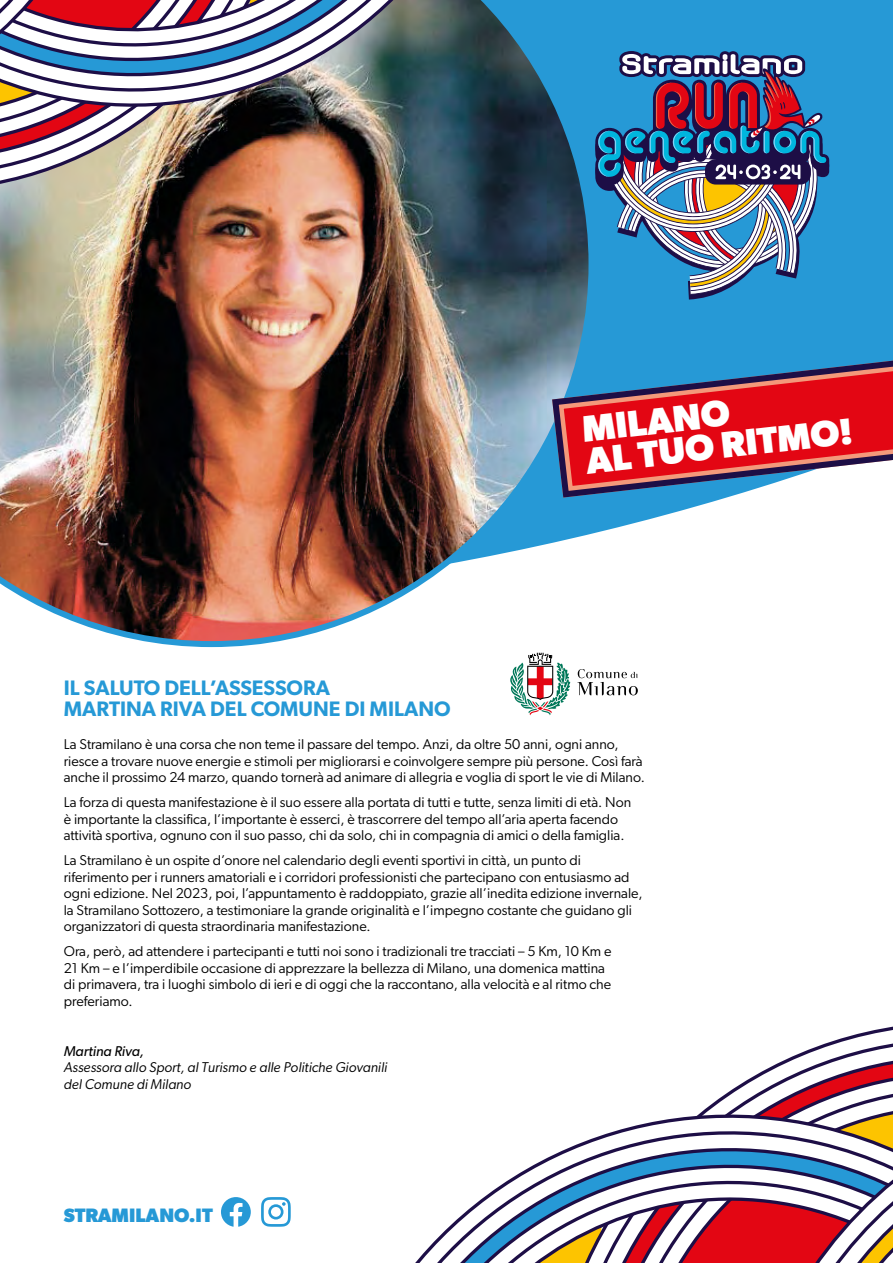
<style>
.page{position:relative;width:893px;height:1263px;background:#fff}
.page>*{position:absolute;margin:0;border:0;box-sizing:border-box;transform-origin:0 0}
.t1{font:700 37.05px/31px "Gibson";color:#fff}
.t2{font:600 21px/21px "Gibson";color:#2699d6}
.t3{font:700 19.5px "Gibson";color:#2699d6}
.t4{font:14.25px/16.5px "Gibson";color:#000}
.t5{font:italic 14.25px/16.5px "Gibson";color:#000}
.t6{font:italic 14.25px "Gibson";color:#000}
</style>
<div class="page">
<svg style="left:594px;top:0;width:299px;height:533px;background:#41a5db"></svg>
<img style="left:0;top:0;width:594px;height:647px">
<svg style="left:595px;top:51px;width:234px;height:249px;background:#5c7b9f"></svg>
<svg style="left:261px;top:1197px;width:30px;height:30px"></svg>
<svg style="left:221px;top:1197px;width:30px;height:30px"></svg>
<svg style="left:546px;top:352px;width:347px;height:151px"></svg>
<svg style="left:549px;top:354px;width:344px;height:147px;background:#a64c64"></svg>
<svg style="left:578px;top:669px;width:60px;height:26px"></svg>
<svg style="left:510px;top:653px;width:60px;height:62px"></svg>
<svg style="left:778px;top:1040px;width:115px;height:23px"></svg>
<svg style="left:416px;top:1200px;width:64px;height:63px"></svg>
<svg style="left:480px;top:1063px;width:413px;height:200px"></svg>
<img style="left:0;top:174px;width:284px;height:16px">
<svg style="left:419px;top:0;width:35px;height:137px;background:#3e5c63"></svg>
<img style="left:0;top:0;width:419px;height:174px">
<h1 class="t1" style="left:581px;top:412px;width:270px;rotate:-6deg">MILANO<br>AL TUO RITMO!</h1>
<h2 class="t2" style="left:64px;top:677px;width:388px">IL SALUTO DELL’ASSESSORA<br>MARTINA RIVA DEL COMUNE DI MILANO</h2>
<p class="t4" style="left:64px;top:736px;width:583px">La Stramilano è una corsa che non teme il passare del tempo. Anzi, da oltre 50 anni, ogni anno, riesce a trovare nuove energie e stimoli per migliorarsi e coinvolgere sempre più persone. Così farà anche il prossimo 24 marzo, quando tornerà ad animare di allegria e voglia di sport le vie di Milano.</p>
<p class="t4" style="left:64px;top:794px;width:569px">La forza di questa manifestazione è il suo essere alla portata di tutti e tutte, senza limiti di età. Non è importante la classifica, l’importante è esserci, è trascorrere del tempo all’aria aperta facendo attività sportiva, ognuno con il suo passo, chi da solo, chi in compagnia di amici o della famiglia.</p>
<p class="t4" style="left:64px;top:852px;width:580px">La Stramilano è un ospite d’onore nel calendario degli eventi sportivi in città, un punto di riferimento per i runners amatoriali e i corridori professionisti che partecipano con entusiasmo ad ogni edizione. Nel 2023, poi, l’appuntamento è raddoppiato, grazie all’inedita edizione invernale, la Stramilano Sottozero, a testimoniare la grande originalità e l’impegno costante che guidano gli organizzatori di questa straordinaria manifestazione.</p>
<p class="t4" style="left:64px;top:943px;width:549px">Ora, però, ad attendere i partecipanti e tutti noi sono i tradizionali tre tracciati – 5 Km, 10 Km e 21 Km – e l’imperdibile occasione di apprezzare la bellezza di Milano, una domenica mattina di primavera, tra i luoghi simbolo di ieri e di oggi che la raccontano, alla velocità e al ritmo che preferiamo.</p>
<p class="t6" style="left:64px;top:1042px;width:82px">Martina Riva,</p>
<p class="t5" style="left:64px;top:1059px;width:325px">Assessora allo Sport, al Turismo e alle Politiche Giovanili del Comune di Milano</p>
<h3 class="t3" style="left:64px;top:1203px;width:150px">STRAMILANO.IT</h3>
</div>
